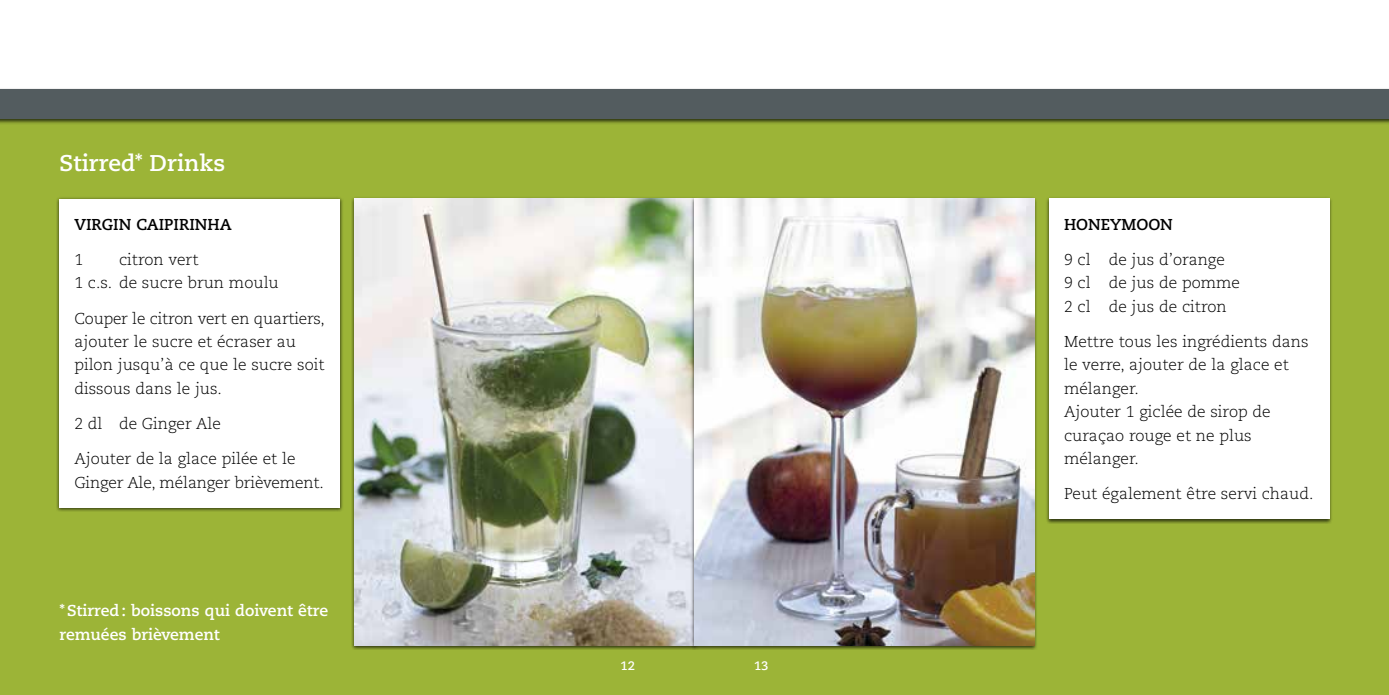
<style>
.page{position:relative;width:1389px;height:695px;background:#fff}
.page>*{position:absolute;margin:0;border:0;box-sizing:border-box;transform-origin:0 0}
.t1{font:700 22.75px "Caecilia LT Std";color:#fff}
.t2{font:300 15.75px/23.4px "Caecilia LT Std";color:#000}
.t3{font:700 15.75px/23.4px "Caecilia LT Std";color:#fff}
.t4{font:700 15.75px "Caecilia LT Std";color:#000}
.t5{font:700 12.25px "Caecilia LT Std";color:#fff}
</style>
<div class="page">
<div style="left:0;top:89px;width:694px;height:605px;background:#9cb437"></div>
<div style="left:694px;top:89px;width:695px;height:605px;background:#9cb437"></div>
<div style="left:0;top:87px;width:1389px;height:37px;background:#000;opacity:.7"></div>
<div style="left:0;top:89px;width:1389px;height:30px;background:#535c5f"></div>
<div style="left:351px;top:196px;width:347px;height:454px;background:#000;opacity:.7"></div>
<img style="left:355px;top:198px;width:336px;height:447px">
<div style="left:691px;top:196px;width:347px;height:454px;background:#000;opacity:.7"></div>
<img style="left:694px;top:198px;width:340px;height:447px">
<div style="left:56px;top:196px;width:287px;height:316px;background:#000;opacity:.7"></div>
<div style="left:60px;top:198px;width:280px;height:309px;background:#fff"></div>
<div style="left:1046px;top:196px;width:287px;height:328px;background:#000;opacity:.7"></div>
<div style="left:1049px;top:198px;width:280px;height:321px;background:#fff"></div>
<h1 class="t1" style="left:60px;top:150px;width:167px">Stirred* Drinks</h1>
<p class="t4" style="left:74px;top:215px;width:159px">VIRGIN CAIPIRINHA</p>
<p class="t2" style="left:74px;top:248px;width:10px">1</p>
<p class="t2" style="left:74px;top:248px;width:206px;text-indent:45px">citron vert<br>1 c.s. de sucre brun moulu</p>
<p class="t2" style="left:74px;top:307px;width:252px">Couper le citron vert en quartiers, ajouter le sucre et écraser au pilon jusqu’à ce que le sucre soit dissous dans le jus.</p>
<p class="t2" style="left:74px;top:412px;width:148px">2 dl de Ginger Ale</p>
<p class="t2" style="left:74px;top:447px;width:251px">Ajouter de la glace pilée et le<br>Ginger Ale, mélanger brièvement.</p>
<p class="t3" style="left:60px;top:599px;width:270px">*Stirred: boissons qui doivent être remuées brièvement</p>
<p class="t5" style="left:620px;top:658px;width:16px">12</p>
<p class="t5" style="left:754px;top:658px;width:16px">13</p>
<p class="t4" style="left:1064px;top:215px;width:110px">HONEYMOON</p>
<p class="t2" style="left:1064px;top:248px;width:178px">9 cl de jus d’orange<br>9 cl de jus de pomme<br>2 cl de jus de citron</p>
<p class="t2" style="left:1064px;top:330px;width:246px">Mettre tous les ingrédients dans le verre, ajouter de la glace et mélanger.<br>Ajouter 1 giclée de sirop de curaçao rouge et ne plus mélanger.</p>
<p class="t2" style="left:1064px;top:482px;width:251px">Peut également être servi chaud.</p>
</div>
